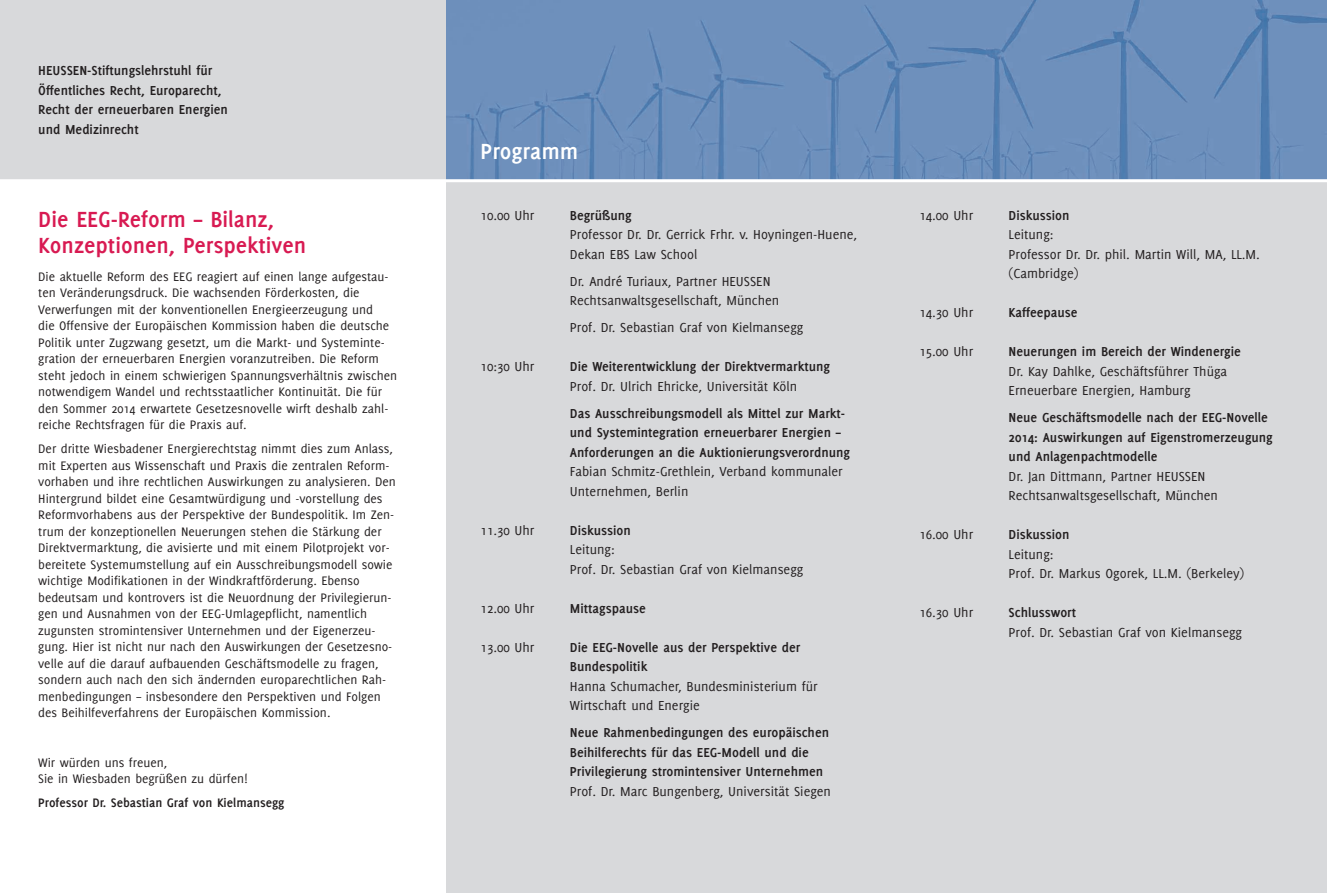
<style>
.page{position:relative;width:1327px;height:893px;background:#fff}
.page>*{position:absolute;margin:0;border:0;box-sizing:border-box;transform-origin:0 0}
.t1{font:700 24px/25.5px "Delicious";color:#d81a52}
.t2{font:700 24px "Delicious";color:#fff}
.t3{font:14.25px/19.5px "Delicious";color:#231f20}
.t4{font:700 14.25px/19.5px "Delicious";color:#231f20}
.t5{font:13.5px/16.5px "Delicious";color:#231f20}
.t6{font:700 13.5px "Delicious";color:#231f20}
</style>
<div class="page">
<div style="left:0;top:0;width:446px;height:181px;background:#d8d9db"></div>
<div style="left:446px;top:181px;width:881px;height:712px;background:#d8d9db"></div>
<img style="left:446px;top:0;width:881px;height:179px">
<hr style="left:0;top:179px;width:1327px;height:3px;background:#fff">
<p class="t4" style="left:38px;top:62px;width:191px">HEUSSEN-Stiftungslehrstuhl für<br>Öffentliches Recht, Europarecht,<br>Recht der erneuerbaren Energien und Medizinrecht</p>
<h1 class="t1" style="left:38px;top:208px;width:269px">Die EEG-Reform – Bilanz,<br>Konzeptionen, Perspektiven</h1>
<p class="t5" style="left:38px;top:269px;width:360px">Die aktuelle Reform des EEG reagiert auf einen lange aufgestau&shy;ten Veränderungsdruck. Die wachsenden Förderkosten, die Verwerfungen mit der konventionellen Energieerzeugung und<br>die Offensive der Europäischen Kommission haben die deutsche Politik unter Zugzwang gesetzt, um die Markt- und Systeminte&shy;gration der erneuerbaren Energien voranzutreiben. Die Reform steht jedoch in einem schwierigen Spannungsverhältnis zwischen notwendigem Wandel und rechtsstaatlicher Kontinuität. Die für den Sommer 2014 erwartete Gesetzesnovelle wirft deshalb zahl&shy;reiche Rechtsfragen für die Praxis auf.</p>
<p class="t5" style="left:38px;top:441px;width:359px">Der dritte Wiesbadener Energierechtstag nimmt dies zum Anlass, mit Experten aus Wissenschaft und Praxis die zentralen Reform&shy;vorhaben und ihre rechtlichen Auswirkungen zu analysieren. Den Hintergrund bildet eine Gesamtwürdigung und -vorstellung des Reformvorhabens aus der Perspektive der Bundespolitik. Im Zen&shy;trum der konzeptionellen Neuerungen stehen die Stärkung der Direktvermarktung, die avisierte und mit einem Pilotprojekt vor&shy;bereitete Systemumstellung auf ein Ausschreibungsmodell sowie wichtige Modifikationen in der Windkraftförderung. Ebenso bedeutsam und kontrovers ist die Neuordnung der Privilegierun&shy;gen und Ausnahmen von der EEG-Umlagepflicht, namentlich zugunsten stromintensiver Unternehmen und der Eigenerzeu&shy;gung. Hier ist nicht nur nach den Auswirkungen der Gesetzesno&shy;velle auf die darauf aufbauenden Geschäftsmodelle zu fragen, sondern auch nach den sich ändernden europarechtlichen Rah&shy;menbedingungen – insbesondere den Perspektiven und Folgen des Beihilfeverfahrens der Europäischen Kommission.</p>
<p class="t5" style="left:38px;top:755px;width:211px">Wir würden uns freuen,<br>Sie in Wiesbaden begrüßen zu dürfen!</p>
<p class="t6" style="left:38px;top:798px;width:248px">Professor Dr. Sebastian Graf von Kielmansegg</p>
<h1 class="t2" style="left:480px;top:143px;width:99px">Programm</h1>
<p class="t3" style="left:480px;top:206px;width:55px">10.00 Uhr</p>
<p class="t4" style="left:570px;top:206px;width:63px">Begrüßung</p>
<p class="t3" style="left:570px;top:226px;width:289px">Professor Dr. Dr. Gerrick Frhr. v. Hoyningen-Huene,<br>Dekan EBS Law School</p>
<p class="t3" style="left:570px;top:272px;width:211px">Dr. André Turiaux, Partner HEUSSEN<br>Rechtsanwaltsgesellschaft, München</p>
<p class="t3" style="left:570px;top:319px;width:235px">Prof. Dr. Sebastian Graf von Kielmansegg</p>
<p class="t3" style="left:480px;top:358px;width:55px">10:30 Uhr</p>
<p class="t4" style="left:570px;top:358px;width:262px">Die Weiterentwicklung der Direktvermarktung</p>
<p class="t3" style="left:570px;top:377px;width:229px">Prof. Dr. Ulrich Ehricke, Universität Köln</p>
<p class="t4" style="left:570px;top:404px;width:282px">Das Ausschreibungsmodell als Mittel zur Markt&shy;und Systemintegration erneuerbarer Energien –<br>Anforderungen an die Auktionierungsverordnung</p>
<p class="t3" style="left:570px;top:463px;width:274px">Fabian Schmitz-Grethlein, Verband kommunaler<br>Unternehmen, Berlin</p>
<p class="t3" style="left:480px;top:521px;width:55px">11.30 Uhr</p>
<p class="t4" style="left:570px;top:521px;width:62px">Diskussion</p>
<p class="t3" style="left:570px;top:541px;width:235px">Leitung:<br>Prof. Dr. Sebastian Graf von Kielmansegg</p>
<p class="t3" style="left:480px;top:599px;width:55px">12.00 Uhr</p>
<p class="t4" style="left:570px;top:599px;width:77px">Mittagspause</p>
<p class="t3" style="left:480px;top:638px;width:55px">13.00 Uhr</p>
<p class="t4" style="left:570px;top:638px;width:232px">Die EEG-Novelle aus der Perspektive der<br>Bundespolitik</p>
<p class="t3" style="left:570px;top:677px;width:249px">Hanna Schumacher, Bundesministerium für<br>Wirtschaft und Energie</p>
<p class="t4" style="left:570px;top:724px;width:261px">Neue Rahmenbedingungen des europäischen<br>Beihilferechts für das EEG-Modell und die<br>Privilegierung stromintensiver Unternehmen</p>
<p class="t3" style="left:570px;top:782px;width:263px">Prof. Dr. Marc Bungenberg, Universität Siegen</p>
<p class="t3" style="left:919px;top:206px;width:55px">14.00 Uhr</p>
<p class="t4" style="left:1008px;top:206px;width:62px">Diskussion</p>
<p class="t3" style="left:1008px;top:226px;width:253px">Leitung:<br>Professor Dr. Dr. phil. Martin Will, MA, LL.M. (Cambridge)</p>
<p class="t3" style="left:919px;top:304px;width:55px">14.30 Uhr</p>
<p class="t4" style="left:1008px;top:304px;width:70px">Kaffeepause</p>
<p class="t3" style="left:919px;top:343px;width:55px">15.00 Uhr</p>
<p class="t4" style="left:1008px;top:343px;width:234px">Neuerungen im Bereich der Windenergie</p>
<p class="t3" style="left:1008px;top:362px;width:220px">Dr. Kay Dahlke, Geschäftsführer Thüga<br>Erneuerbare Energien, Hamburg</p>
<p class="t4" style="left:1008px;top:409px;width:266px">Neue Geschäftsmodelle nach der EEG-Novelle<br>2014: Auswirkungen auf Eigenstromerzeugung und Anlagenpachtmodelle</p>
<p class="t3" style="left:1008px;top:467px;width:211px">Dr. Jan Dittmann, Partner HEUSSEN<br>Rechtsanwaltsgesellschaft, München</p>
<p class="t3" style="left:919px;top:526px;width:55px">16.00 Uhr</p>
<p class="t4" style="left:1008px;top:526px;width:62px">Diskussion</p>
<p class="t3" style="left:1008px;top:545px;width:237px">Leitung:<br>Prof. Dr. Markus Ogorek, LL.M. (Berkeley)</p>
<p class="t3" style="left:919px;top:604px;width:55px">16.30 Uhr</p>
<p class="t4" style="left:1008px;top:604px;width:69px">Schlusswort</p>
<p class="t3" style="left:1008px;top:623px;width:235px">Prof. Dr. Sebastian Graf von Kielmansegg</p>
</div>
